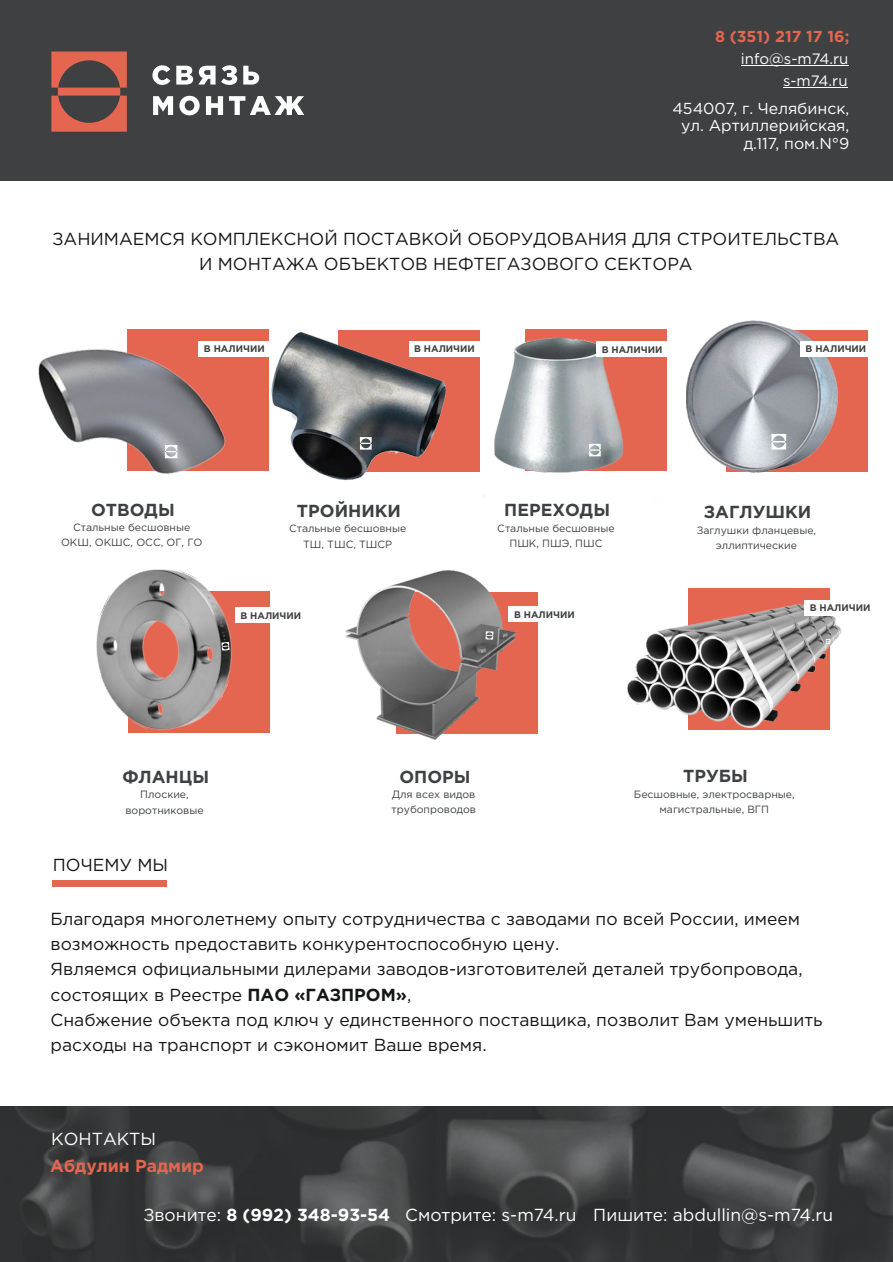
<style>
.page{position:relative;width:893px;height:1262px;background:#fff}
.page>*{position:absolute;margin:0;border:0;box-sizing:border-box;transform-origin:0 0}
.t1{font:17.4px/25.2px "Gotham Pro";color:#151616;text-align:center}
.t2{font:17.4px "Gotham Pro";color:#fff}
.t3{font:700 17.4px "Gotham Pro";color:#3e4041}
.t4{font:700 17.4px "Gotham Pro";color:#e46650}
.t5{font:15.9px/17.5px "Gotham Pro";color:#fff;text-align:right}
.t6{font:700 15.9px "Gotham Pro";color:#e46650}
.t7{font:15px/22.2px "Gotham Pro";color:#fff;text-align:right}
.t8{font:10.5px/15.1px "Gotham Pro";color:#3e4041;text-align:center}
.t9{font:700 9.45px "Gotham Pro";color:#3e4041}
.s1{font-weight:700}
</style>
<div class="page">
<img style="left:627px;top:588px;width:215px;height:142px">
<svg style="left:825px;top:639px;width:5px;height:4px"></svg>
<div style="left:804px;top:600px;width:76px;height:15px;background:#fff"></div>
<img style="left:0;top:1106px;width:893px;height:156px">
<div style="left:0;top:0;width:893px;height:180px;background:#3e4041"></div>
<div style="left:726px;top:330px;width:142px;height:141px;background:#e46650"></div>
<div style="left:525px;top:329px;width:142px;height:142px;background:#e46650"></div>
<div style="left:338px;top:330px;width:141px;height:142px;background:#e46650"></div>
<div style="left:127px;top:329px;width:141px;height:142px;background:#e46650"></div>
<div style="left:395px;top:592px;width:142px;height:142px;background:#e46650"></div>
<div style="left:128px;top:591px;width:142px;height:142px;background:#e46650"></div>
<svg style="left:51px;top:52px;width:76px;height:80px"></svg>
<svg style="left:152px;top:65px;width:152px;height:50px"></svg>
<img style="left:96px;top:569px;width:136px;height:161px">
<img style="left:686px;top:320px;width:151px;height:152px">
<img style="left:494px;top:338px;width:163px;height:135px">
<img style="left:272px;top:333px;width:208px;height:147px">
<img style="left:38px;top:349px;width:187px;height:125px">
<svg style="left:165px;top:445px;width:12px;height:13px"></svg>
<svg style="left:360px;top:437px;width:11px;height:12px"></svg>
<svg style="left:589px;top:444px;width:11px;height:12px"></svg>
<svg style="left:771px;top:434px;width:15px;height:15px"></svg>
<svg style="left:221px;top:642px;width:8px;height:8px"></svg>
<img style="left:345px;top:570px;width:171px;height:169px">
<svg style="left:485px;top:631px;width:8px;height:8px"></svg>
<div style="left:198px;top:341px;width:77px;height:15px;background:#fff"></div>
<div style="left:409px;top:341px;width:76px;height:15px;background:#fff"></div>
<div style="left:596px;top:341px;width:77px;height:15px;background:#fff"></div>
<div style="left:800px;top:341px;width:76px;height:15px;background:#fff"></div>
<div style="left:235px;top:607px;width:77px;height:16px;background:#fff"></div>
<div style="left:508px;top:606px;width:77px;height:15px;background:#fff"></div>
<div style="left:52px;top:880px;width:115px;height:6px;background:#e46650"></div>
<hr style="left:741px;top:65px;width:107px;height:1px;background:#fff">
<hr style="left:783px;top:87px;width:64px;height:1px;background:#fff">
<p class="t6" style="left:715px;top:31px;width:136px">8 (351) 217 17 16;</p>
<p class="t7" style="left:741px;top:49px;width:109px">info@s-m74.ru s-m74.ru</p>
<p class="t5" style="left:672px;top:100px;width:178px">454007, г. Челябинск, ул. Артиллерийская, д.117, пом.N°9</p>
<p class="t1" style="left:52px;top:227px;width:788px">ЗАНИМАЕМСЯ КОМПЛЕКСНОЙ ПОСТАВКОЙ ОБОРУДОВАНИЯ ДЛЯ СТРОИТЕЛЬСТВА<br>И МОНТАЖА ОБЪЕКТОВ НЕФТЕГАЗОВОГО СЕКТОРА</p>
<p class="t9" style="left:204px;top:345px;width:62px">В НАЛИЧИИ</p>
<p class="t9" style="left:414px;top:345px;width:62px">В НАЛИЧИИ</p>
<p class="t9" style="left:601px;top:346px;width:62px">В НАЛИЧИИ</p>
<p class="t9" style="left:805px;top:345px;width:62px">В НАЛИЧИИ</p>
<p class="t3" style="left:91px;top:503px;width:85px">ОТВОДЫ</p>
<p class="t8" style="left:61px;top:520px;width:143px">Стальные бесшовные<br>ОКШ, ОКШС, ОСС, ОГ, ГО</p>
<p class="t3" style="left:297px;top:504px;width:105px">ТРОЙНИКИ</p>
<p class="t8" style="left:289px;top:522px;width:119px">Стальные бесшовные<br>ТШ, ТШС, ТШСР</p>
<p class="t3" style="left:504px;top:503px;width:107px">ПЕРЕХОДЫ</p>
<p class="t8" style="left:497px;top:521px;width:119px">Стальные бесшовные<br>ПШК, ПШЭ, ПШС</p>
<p class="t9" style="left:240px;top:612px;width:62px">В НАЛИЧИИ</p>
<p class="t9" style="left:514px;top:611px;width:62px">В НАЛИЧИИ</p>
<p class="t3" style="left:704px;top:505px;width:109px">ЗАГЛУШКИ</p>
<p class="t8" style="left:696px;top:523px;width:121px">Заглушки фланцевые, эллиптические</p>
<p class="t9" style="left:809px;top:604px;width:62px">В НАЛИЧИИ</p>
<p class="t3" style="left:122px;top:770px;width:88px">ФЛАНЦЫ</p>
<p class="t8" style="left:125px;top:788px;width:80px">Плоские, воротниковые</p>
<p class="t1" style="left:53px;top:853px;width:117px">ПОЧЕМУ МЫ</p>
<p class="t3" style="left:399px;top:770px;width:73px">ОПОРЫ</p>
<p class="t8" style="left:391px;top:787px;width:86px;text-align:left">Для всех видов трубопроводов</p>
<p class="t3" style="left:683px;top:769px;width:66px">ТРУБЫ</p>
<p class="t8" style="left:634px;top:787px;width:162px">Бесшовные, электросварные, магистральные, ВГП</p>
<p class="t1" style="left:51px;top:907px;width:773px;text-align:left">Благодаря многолетнему опыту сотрудничества с заводами по всей России, имеем возможность предоставить конкурентоспособную цену.<br>Являемся официальными дилерами заводов-изготовителей деталей трубопровода, состоящих в Реестре <span class="s1">ПАО «ГАЗПРОМ»</span>,<br>Снабжение объекта под ключ у единственного поставщика, позволит Вам уменьшить расходы на транспорт и сэкономит Ваше время.</p>
<p class="t2" style="left:51px;top:1132px;width:106px">КОНТАКТЫ</p>
<p class="t4" style="left:50px;top:1159px;width:155px">Абдулин Радмир</p>
<p class="t2" style="left:143px;top:1208px;width:691px">Звоните: <span class="s1">8 (992) 348-93-54</span> Смотрите: s-m74.ru Пишите: abdullin@s-m74.ru</p>
</div>
